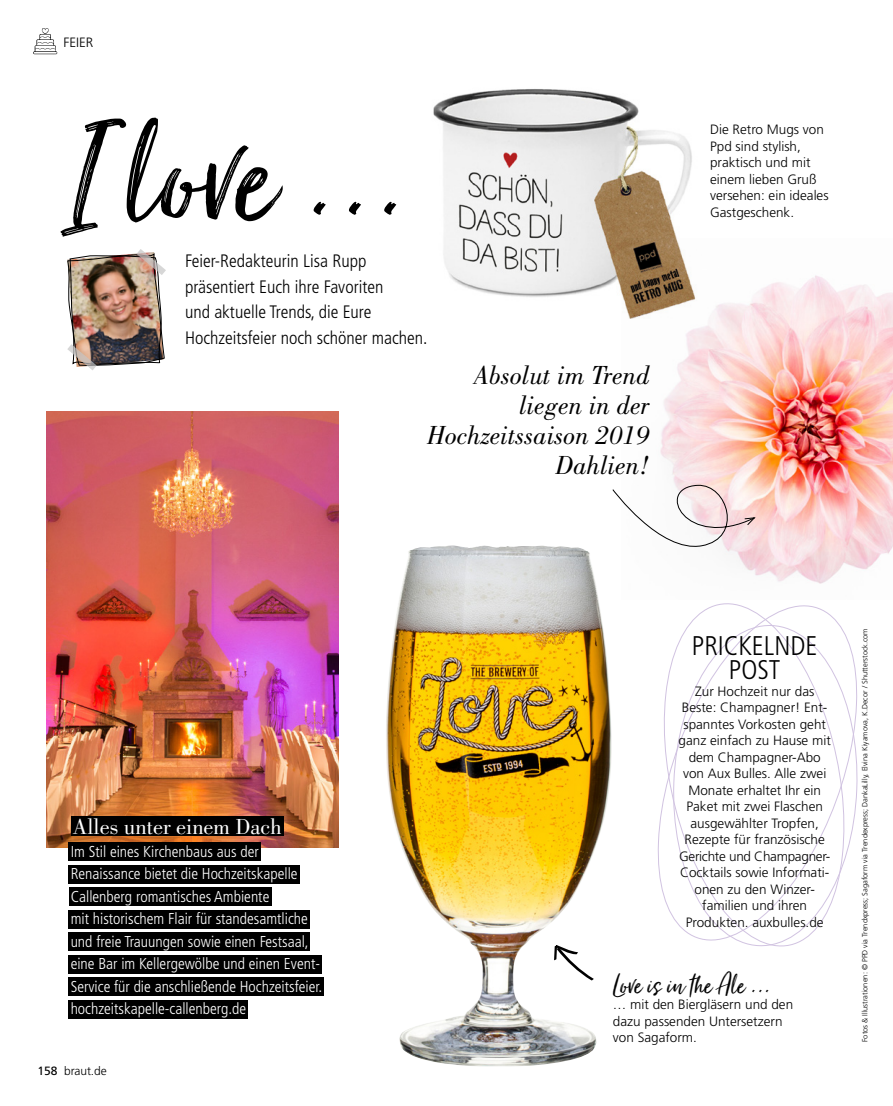
<style>
.page{position:relative;width:893px;height:1106px;background:#fff}
.page>*{position:absolute;margin:0;border:0;box-sizing:border-box;transform-origin:0 0}
.Head_Schreibschrift{font:180px "Just Lovely";color:#000}
.Subhead_Schreibschri{font:34.5px "Just Lovely";color:#000}
.Subhead_Bodoni_itali{font:italic 27px/30px "Bodoni Std";color:#000;text-align:right}
.Subhead_Frutiger_Ver{font:300 condensed 27px/24px "Frutiger LT Std";color:#000;text-align:center}
.BU_Unterstreichung_s{font:22.5px "Bodoni Std";color:#fff}
.Einstieg{font:300 condensed 18px/25.5px "Frutiger LT Std";color:#000}
.Zwischenhead_Bodoni{font:300 condensed 15.75px "Frutiger LT Std";color:#fff}
.Fliesstext{font:300 13.5px/16.5px "Frutiger LT Std";color:#000}
.t1{font:300 12px "Frutiger LT Std";letter-spacing:-.01em;color:#000}
.Credit{font:300 7.5px "Frutiger LT Std";color:#000}
.s1{font-weight:400}
</style>
<div class="page">
<svg style="left:33px;top:28px;width:24px;height:26px"></svg>
<svg style="left:657px;top:603px;width:195px;height:344px"></svg>
<img style="left:433px;top:89px;width:259px;height:208px">
<img style="left:621px;top:238px;width:272px;height:346px">
<img style="left:67px;top:249px;width:99px;height:121px">
<img style="left:47px;top:411px;width:292px;height:436px">
<div style="left:71px;top:816px;width:212px;height:19px;background:#000"></div>
<div style="left:69px;top:842px;width:192px;height:19px;background:#000"></div>
<div style="left:69px;top:864px;width:231px;height:19px;background:#000"></div>
<div style="left:69px;top:887px;width:202px;height:19px;background:#000"></div>
<div style="left:69px;top:909px;width:241px;height:19px;background:#000"></div>
<div style="left:69px;top:932px;width:241px;height:19px;background:#000"></div>
<div style="left:69px;top:954px;width:253px;height:19px;background:#000"></div>
<div style="left:69px;top:977px;width:255px;height:19px;background:#000"></div>
<div style="left:69px;top:999px;width:179px;height:19px;background:#000"></div>
<img style="left:386px;top:545px;width:226px;height:521px">
<svg style="left:554px;top:945px;width:40px;height:35px"></svg>
<svg style="left:612px;top:484px;width:144px;height:69px"></svg>
<p class="Fliesstext" style="left:63px;top:35px;width:31px">FEIER</p>
<p class="Head_Schreibschrift" style="left:63px;top:67px;width:346px">I love ...</p>
<p class="Einstieg" style="left:185px;top:248px;width:244px">Feier-Redakteurin Lisa Rupp präsentiert Euch ihre Favoriten<br>und aktuelle Trends, die Eure<br>Hochzeitsfeier noch schöner machen.</p>
<p class="Subhead_Bodoni_itali" style="left:427px;top:360px;width:224px">Absolut im Trend liegen in der<br>Hochzeitssaison 2019<br>Dahlien!</p>
<p class="Fliesstext" style="left:710px;top:122px;width:120px">Die Retro Mugs von<br>Ppd sind stylish, praktisch und mit einem lieben Gruß versehen: ein ideales<br>Gastgeschenk.</p>
<p class="BU_Unterstreichung_s" style="left:72px;top:814px;width:211px">Alles unter einem Dach</p>
<p class="Zwischenhead_Bodoni" style="left:71px;top:842px;width:190px">Im Stil eines Kirchenbaus aus der</p>
<p class="Zwischenhead_Bodoni" style="left:71px;top:864px;width:228px">Renaissance bietet die Hochzeitskapelle</p>
<p class="Zwischenhead_Bodoni" style="left:71px;top:887px;width:200px">Callenberg romantisches Ambiente</p>
<p class="Zwischenhead_Bodoni" style="left:71px;top:909px;width:239px">mit historischem Flair für standesamtliche</p>
<p class="Zwischenhead_Bodoni" style="left:71px;top:932px;width:239px">und freie Trauungen sowie einen Festsaal,</p>
<p class="Zwischenhead_Bodoni" style="left:71px;top:954px;width:251px">eine Bar im Kellergewölbe und einen Event-</p>
<p class="Zwischenhead_Bodoni" style="left:71px;top:977px;width:253px">Service für die anschließende Hochzeitsfeier.</p>
<p class="Zwischenhead_Bodoni" style="left:71px;top:999px;width:177px">hochzeitskapelle-callenberg.de</p>
<p class="t1" style="left:38px;top:1064px;width:71px"><span class="s1">158</span> braut.de</p>
<p class="Subhead_Frutiger_Ver" style="left:692px;top:634px;width:127px">PRICKELNDE<br>POST</p>
<p class="Fliesstext" style="left:679px;top:683px;width:154px;text-align:center">Zur Hochzeit nur das<br>Beste: Champagner! Ent&shy;spanntes Vorkosten geht ganz einfach zu Hause mit dem Champagner-Abo von Aux Bulles. Alle zwei<br>Monate erhaltet Ihr ein<br>Paket mit zwei Flaschen ausgewählter Tropfen,<br>Rezepte für französische<br>Gerichte und Champagner-<br>Cocktails sowie Informati&shy;onen zu den Winzer&shy;familien und ihren<br>Produkten. auxbulles.de</p>
<p class="Subhead_Schreibschri" style="left:613px;top:963px;width:159px">Love is in the Ale ...</p>
<p class="Fliesstext" style="left:613px;top:996px;width:182px">… mit den Biergläsern und den dazu passenden Untersetzern von Sagaform.</p>
<p class="Credit" style="left:860px;top:1042px;width:415px;rotate:-90deg">Fotos &amp; Illustrationen: © PPD via Trendxpress; Sagaform via Trendexpress; DankaLilly, Elvina Kiyamova, K.Decor / Shutterstock.com</p>
</div>
